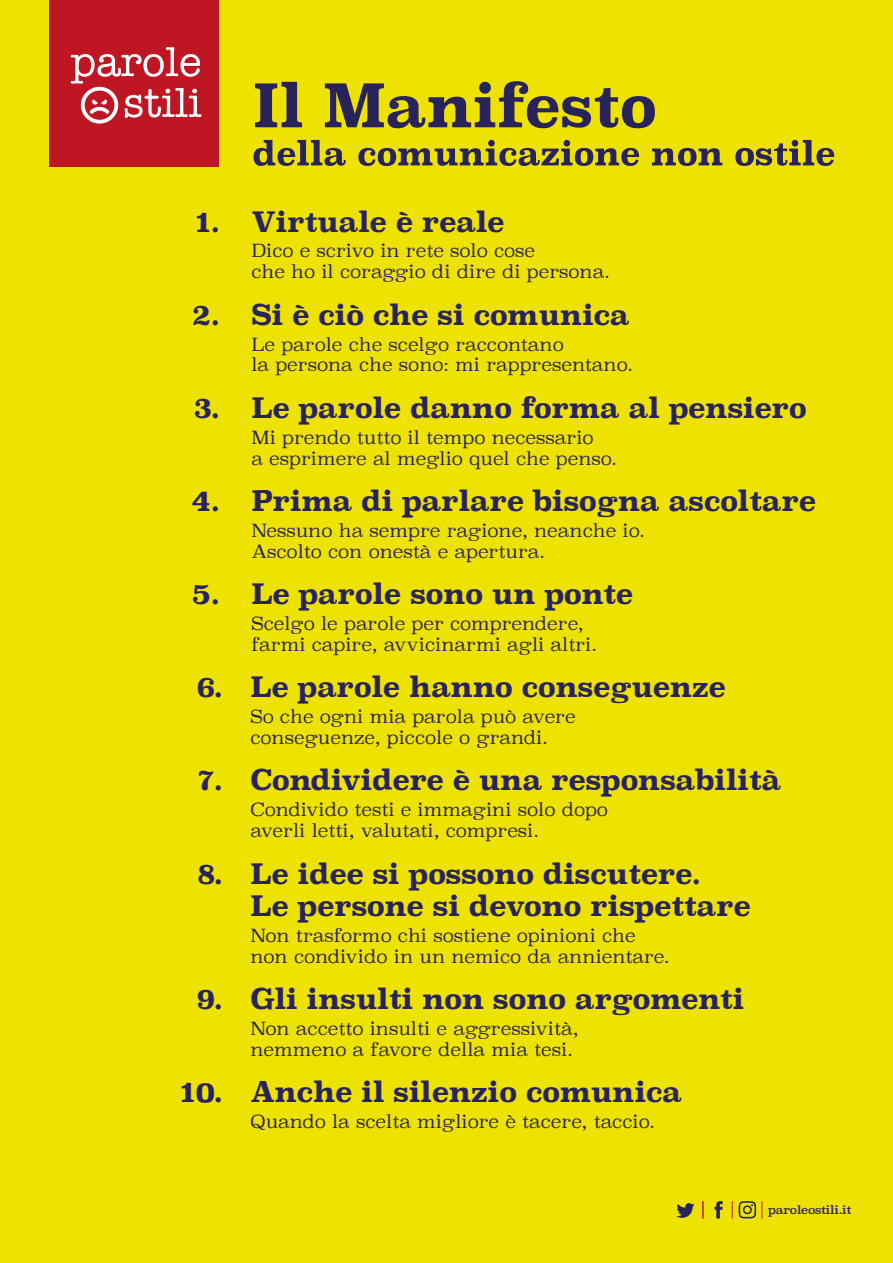
<style>
.page{position:relative;width:893px;height:1263px;background:#eee300}
.page>*{position:absolute;margin:0;border:0;box-sizing:border-box;transform-origin:0 0}
.t1{font:700 28.05px/32.4px "Superclarendon";letter-spacing:-.02em;color:#29235c}
.t2{font:300 18px/20.9px "Superclarendon";color:#29235c}
.t3{font:11.55px "Superclarendon";letter-spacing:-.02em;color:#29235c}
</style>
<div class="page">
<svg style="left:255px;top:82px;width:47px;height:45px"></svg>
<svg style="left:325px;top:81px;width:330px;height:47px"></svg>
<svg style="left:254px;top:140px;width:92px;height:26px"></svg>
<svg style="left:358px;top:140px;width:281px;height:26px"></svg>
<svg style="left:652px;top:148px;width:70px;height:18px"></svg>
<svg style="left:735px;top:140px;width:99px;height:26px"></svg>
<div style="left:49px;top:0;width:169px;height:167px;background:#be1622"></div>
<svg style="left:71px;top:47px;width:130px;height:77px"></svg>
<svg style="left:715px;top:1201px;width:8px;height:17px"></svg>
<svg style="left:676px;top:1203px;width:18px;height:15px"></svg>
<svg style="left:703px;top:1201px;width:1px;height:17px"></svg>
<svg style="left:732px;top:1201px;width:1px;height:17px"></svg>
<svg style="left:762px;top:1201px;width:1px;height:17px"></svg>
<svg style="left:739px;top:1201px;width:17px;height:17px"></svg>
<h1 class="t1" style="left:196px;top:207px;width:26px">1.</h1>
<h1 class="t1" style="left:192px;top:300px;width:30px">2.</h1>
<h1 class="t1" style="left:194px;top:393px;width:28px">3.</h1>
<h1 class="t1" style="left:191px;top:486px;width:30px">4.</h1>
<h1 class="t1" style="left:192px;top:579px;width:30px">5.</h1>
<h1 class="t1" style="left:197px;top:672px;width:28px">6.</h1>
<h1 class="t1" style="left:198px;top:765px;width:27px">7.</h1>
<h1 class="t1" style="left:197px;top:858px;width:28px">8.</h1>
<h1 class="t1" style="left:197px;top:984px;width:28px">9.</h1>
<h1 class="t1" style="left:180px;top:1077px;width:45px">10.</h1>
<h1 class="t1" style="left:251px;top:207px;width:255px">Virtuale è reale</h1>
<p class="t2" style="left:251px;top:242px;width:360px">Dico e scrivo in rete solo cose<br>che ho il coraggio di dire di persona.</p>
<h1 class="t1" style="left:251px;top:300px;width:380px">Si è ciò che si comunica</h1>
<p class="t2" style="left:251px;top:335px;width:383px">Le parole che scelgo raccontano<br>la persona che sono: mi rappresentano.</p>
<h1 class="t1" style="left:251px;top:393px;width:557px">Le parole danno forma al pensiero</h1>
<p class="t2" style="left:251px;top:428px;width:367px">Mi prendo tutto il tempo necessario<br>a esprimere al meglio quel che penso.</p>
<h1 class="t1" style="left:251px;top:486px;width:566px">Prima di parlare bisogna ascoltare</h1>
<p class="t2" style="left:251px;top:521px;width:395px">Nessuno ha sempre ragione, neanche io.<br>Ascolto con onestà e apertura.</p>
<h1 class="t1" style="left:251px;top:579px;width:383px">Le parole sono un ponte</h1>
<p class="t2" style="left:251px;top:615px;width:347px">Scelgo le parole per comprendere, farmi capire, avvicinarmi agli altri.</p>
<h1 class="t1" style="left:250px;top:672px;width:477px">Le parole hanno conseguenze</h1>
<p class="t2" style="left:250px;top:708px;width:327px">So che ogni mia parola può avere conseguenze, piccole o grandi.</p>
<h1 class="t1" style="left:250px;top:765px;width:533px">Condividere è una responsabilità</h1>
<p class="t2" style="left:250px;top:801px;width:359px">Condivido testi e immagini solo dopo averli letti, valutati, compresi.</p>
<h1 class="t1" style="left:250px;top:858px;width:502px">Le idee si possono discutere.<br>Le persone si devono rispettare</h1>
<p class="t2" style="left:250px;top:926px;width:421px">Non trasformo chi sostiene opinioni che non condivido in un nemico da annientare.</p>
<h1 class="t1" style="left:250px;top:984px;width:496px">Gli insulti non sono argomenti</h1>
<p class="t2" style="left:250px;top:1019px;width:330px">Non accetto insulti e aggressività, nemmeno a favore della mia tesi.</p>
<h1 class="t1" style="left:250px;top:1077px;width:433px">Anche il silenzio comunica</h1>
<p class="t2" style="left:250px;top:1112px;width:406px">Quando la scelta migliore è tacere, taccio.</p>
<p class="t3" style="left:768px;top:1202px;width:85px">paroleostili.it</p>
</div>
